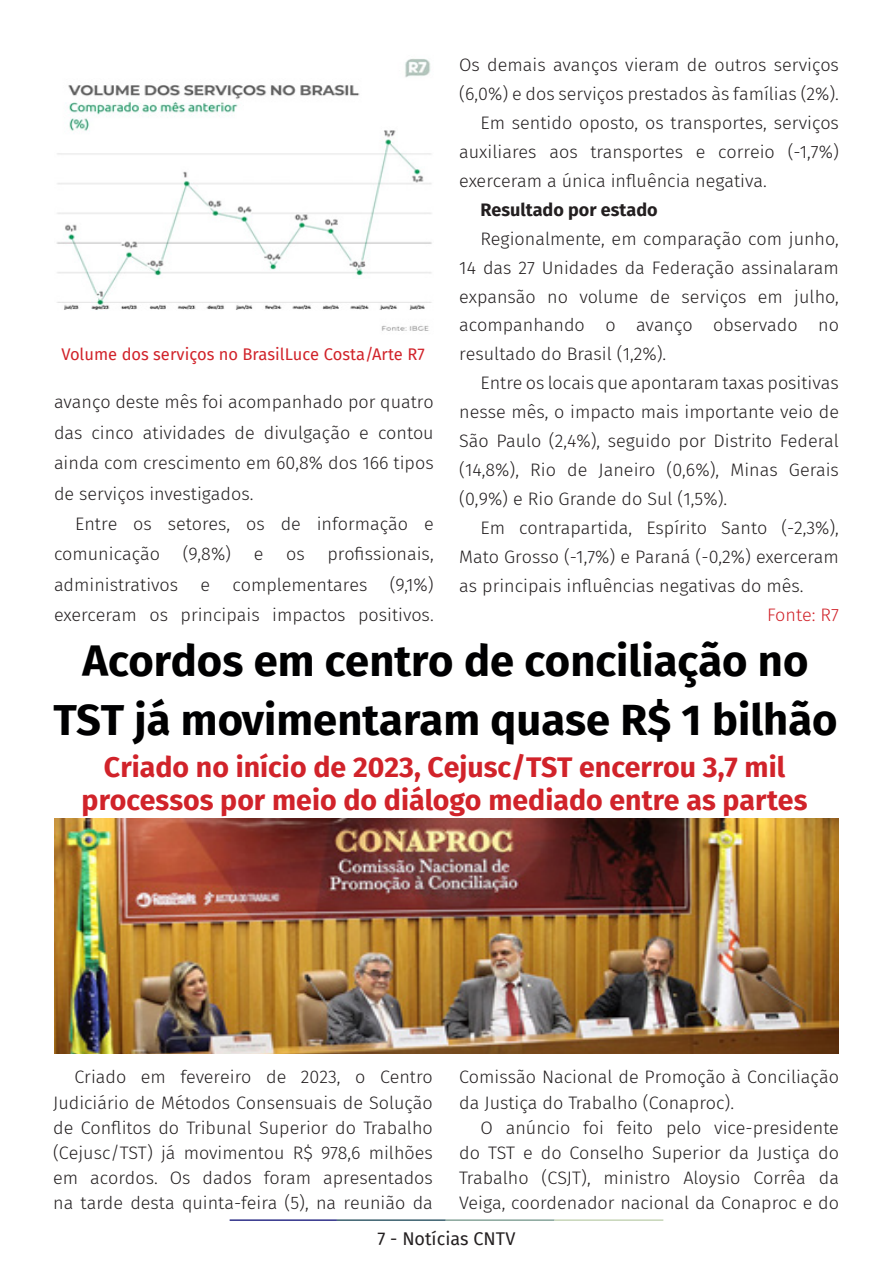
<style>
.page{position:relative;width:893px;height:1263px;background:#fff}
.page>*{position:absolute;margin:0;border:0;box-sizing:border-box;transform-origin:0 0}
.t1{font:700 43.5px/58.5px "Fira Sans";color:#000001;text-align:center}
.t2{font:700 28.5px/33px "Fira Sans";color:#d1232a;text-align:center}
.t3{font:300 18px/29px "Fira Sans";color:#231f20;text-align:justify}
.t4{font:700 18px "Fira Sans";color:#231f20}
.t5{font:18px "Fira Sans";color:#231f20}
.t6{font:300 18px "Fira Sans";color:#d1232a}
.t7{font:16.5px "Fira Sans";color:#d1232a}
</style>
<div class="page">
<hr style="left:230px;top:1219px;width:107px;height:2px;background:#2f3088">
<hr style="left:337px;top:1219px;width:109px;height:2px;background:#3a5f6d">
<hr style="left:446px;top:1219px;width:109px;height:2px;background:#87a59a">
<hr style="left:555px;top:1219px;width:108px;height:2px;background:#c6d5b7">
<img style="left:56px;top:58px;width:376px;height:273px">
<img style="left:54px;top:818px;width:785px;height:235px">
<p class="t3" style="left:459px;top:50px;width:381px">Os demais avanços vieram de outros serviços (6,0%) e dos serviços prestados às famílias (2%).</p>
<p class="t3" style="left:459px;top:108px;width:381px;text-indent:21px">Em sentido oposto, os transportes, serviços auxiliares aos transportes e correio (-1,7%) exerceram a única influência negativa.</p>
<p class="t4" style="left:480px;top:194px;width:179px">Resultado por estado</p>
<p class="t3" style="left:459px;top:224px;width:381px;text-indent:21px">Regionalmente, em comparação com junho, 14 das 27 Unidades da Federação assinalaram expansão no volume de serviços em julho, acompanhando o avanço observado no resultado do Brasil (1,2%).</p>
<p class="t3" style="left:459px;top:369px;width:381px;text-indent:21px">Entre os locais que apontaram taxas positivas nesse mês, o impacto mais importante veio de São Paulo (2,4%), seguido por Distrito Federal (14,8%), Rio de Janeiro (0,6%), Minas Gerais (0,9%) e Rio Grande do Sul (1,5%).</p>
<p class="t3" style="left:459px;top:513px;width:381px;text-indent:21px">Em contrapartida, Espírito Santo (-2,3%), Mato Grosso (-1,7%) e Paraná (-0,2%) exerceram as principais influências negativas do mês.</p>
<p class="t6" style="left:767px;top:602px;width:73px">Fonte: R7</p>
<p class="t1" style="left:53px;top:629px;width:786px">Acordos em centro de conciliação no<br>TST já movimentaram quase R$ 1 bilhão</p>
<p class="t2" style="left:82px;top:748px;width:727px">Criado no início de 2023, Cejusc/TST encerrou 3,7 mil processos por meio do diálogo mediado entre as partes</p>
<p class="t7" style="left:61px;top:341px;width:365px">Volume dos serviços no BrasilLuce Costa/Arte R7</p>
<p class="t3" style="left:54px;top:387px;width:381px;line-height:30.5px">avanço deste mês foi acompanhado por quatro das cinco atividades de divulgação e contou ainda com crescimento em 60,8% dos 166 tipos de serviços investigados.</p>
<p class="t3" style="left:54px;top:508px;width:381px;line-height:30.5px;text-indent:21px">Entre os setores, os de informação e comunicação</p>
<p class="t3" style="left:183px;top:539px;width:50px">(9,8%)</p>
<p class="t3" style="left:254px;top:539px;width:11px">e</p>
<p class="t3" style="left:286px;top:539px;width:20px">os</p>
<p class="t3" style="left:54px;top:539px;width:381px;line-height:30.5px;text-indent:273px">profissionais, administrativos e complementares (9,1%) exerceram os principais impactos positivos.</p>
<p class="t3" style="left:53px;top:1064px;width:381px;line-height:25px;text-indent:21px">Criado em fevereiro de 2023, o Centro Judiciário de Métodos Consensuais de Solução de Conflitos do Tribunal Superior do Trabalho (Cejusc/TST) já movimentou R$ 978,6 milhões em acordos. Os dados foram apresentados na tarde desta quinta-feira (5), na reunião da</p>
<p class="t3" style="left:459px;top:1064px;width:381px;line-height:25px">Comissão Nacional de Promoção à Conciliação da Justiça do Trabalho (Conaproc).</p>
<p class="t3" style="left:459px;top:1115px;width:381px;line-height:25px;text-indent:21px">O anúncio foi feito pelo vice-presidente do TST e do Conselho Superior da Justiça do Trabalho (CSJT), ministro Aloysio Corrêa da Veiga, coordenador nacional da Conaproc e do</p>
<p class="t5" style="left:378px;top:1225px;width:139px">7 - Notícias CNTV</p>
</div>
